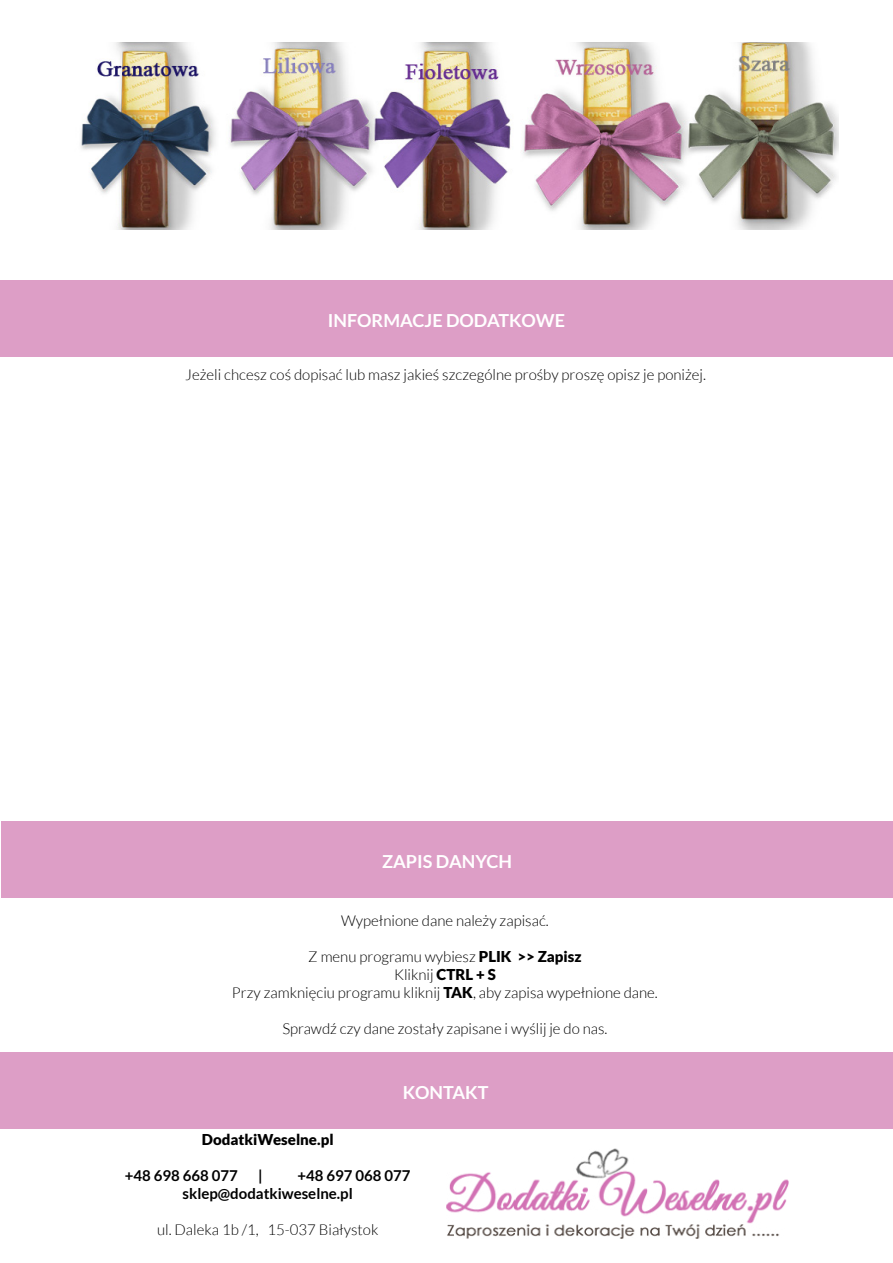
<style>
.page{position:relative;width:893px;height:1263px;background:#fff}
.page>*{position:absolute;margin:0;border:0;box-sizing:border-box;transform-origin:0 0}
.t1{font:700 18px "Lato";color:#fff}
.t2{font:300 15px/18px "Lato";color:#000;text-align:center}
.t3{font:700 15px/18px "Lato";color:#000}
.t4{font:900 15px "Lato";color:#000}
.s1{font-weight:900}
</style>
<div class="page">
<div style="left:1px;top:280px;width:892px;height:76px;background:#dd9ec6"></div>
<div style="left:1px;top:821px;width:892px;height:77px;background:#dd9ec6"></div>
<div style="left:0;top:1052px;width:893px;height:77px;background:#dd9ec6"></div>
<img style="left:446px;top:1148px;width:342px;height:90px">
<img style="left:81px;top:43px;width:758px;height:186px">
<p class="t1" style="left:328px;top:310px;width:239px">INFORMACJE DODATKOWE</p>
<p class="t2" style="left:185px;top:366px;width:522px">Jeżeli chcesz coś dopisać lub masz jakieś szczególne prośby proszę opisz je poniżej.</p>
<p class="t1" style="left:382px;top:851px;width:132px">ZAPIS DANYCH</p>
<p class="t2" style="left:341px;top:912px;width:209px">Wypełnione dane należy zapisać.</p>
<p class="t2" style="left:232px;top:948px;width:427px">Z menu programu wybiesz <span class="s1">PLIK &gt;&gt; Zapisz<br></span>Kliknij <span class="s1">CTRL + S<br></span>Przy zamknięciu programu kliknij <span class="s1">TAK</span>, aby zapisa wypełnione dane.</p>
<p class="t2" style="left:282px;top:1020px;width:327px">Sprawdź czy dane zostały zapisane i wyślij je do nas.</p>
<p class="t1" style="left:403px;top:1082px;width:87px">KONTAKT</p>
<p class="t4" style="left:202px;top:1130px;width:133px">DodatkiWeselne.pl</p>
<p class="t3" style="left:125px;top:1166px;width:115px">+48 698 668 077</p>
<p class="t3" style="left:258px;top:1166px;width:6px">|</p>
<p class="t3" style="left:183px;top:1166px;width:230px;text-indent:115px">+48 697 068 077 sklep@dodatkiweselne.pl</p>
<p class="t2" style="left:157px;top:1220px;width:223px">ul. Daleka 1b /1, 15-037 Białystok</p>
</div>
